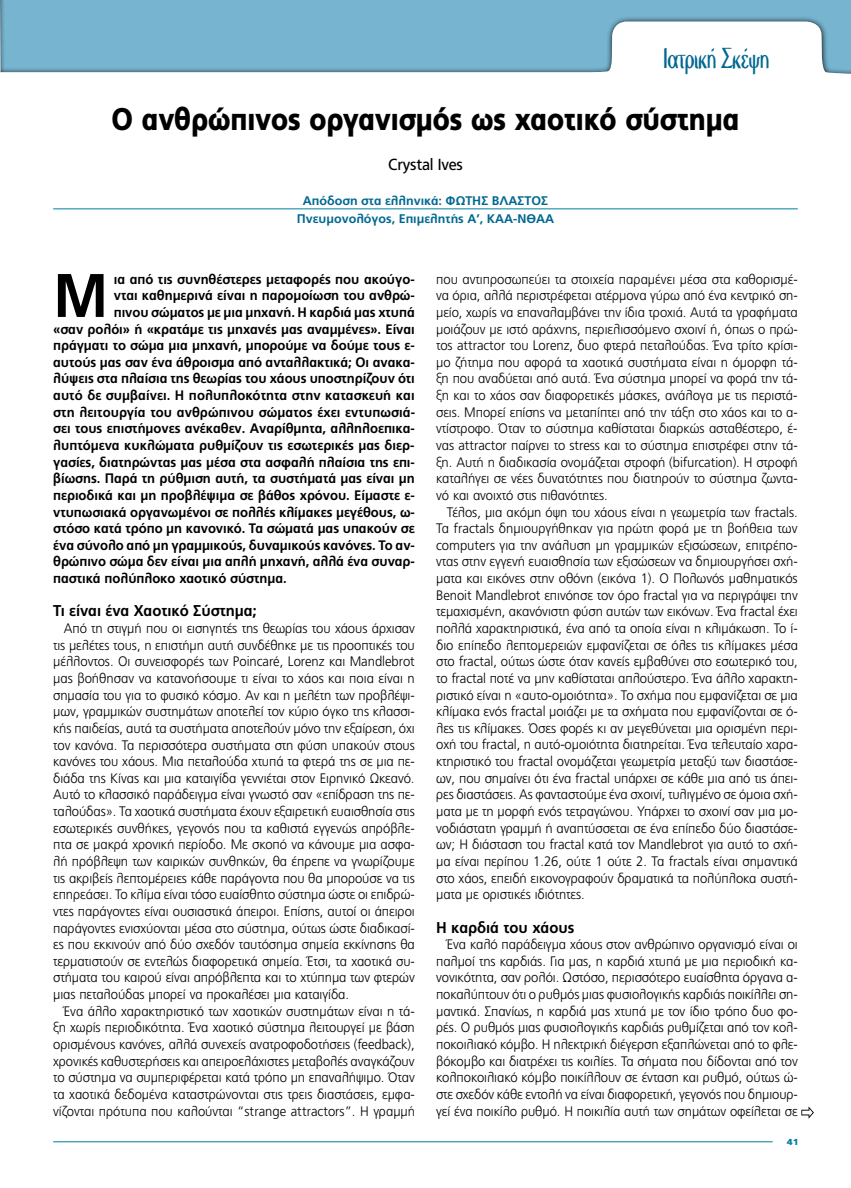
<style>
.page{position:relative;width:851px;height:1188px;background:#fff}
.page>*{position:absolute;margin:0;border:0;box-sizing:border-box;transform-origin:0 0}
.t1{font:700 61.38px "PF Catalog";color:#000;scale:.95 1}
.t2{font:900 31.25px "PF Catalog";letter-spacing:-.025em;color:#000;scale:.87 1}
.t3{font:300 30px "CF Holly";letter-spacing:-.05em;color:#006890;scale:.8 1}
.t4{font:16px "PF Catalog";letter-spacing:-.015em;color:#000;scale:.95 1}
.t5{font:700 15.62px "PF Catalog";letter-spacing:-.005em;color:#000;scale:.95 1}
.t6{font:300 13.75px/16.6px "PF Catalog";letter-spacing:-.005em;color:#000;text-align:justify;scale:.95 1}
.t7{font:700 13.75px "PF Catalog";letter-spacing:-.005em;color:#000;scale:.95 1}
.t8{font:700 12.5px/17.5px "PF Catalog";color:#006890;text-align:center}
.t9{font:900 8.75px "PF Catalog";color:#007da0;scale:1.15 1}
</style>
<div class="page">
<hr style="left:53px;top:1141px;width:719px;height:1px;background:#007da0">
<svg style="left:801px;top:1106px;width:12px;height:12px"></svg>
<svg style="left:0;top:0;width:850px;height:74px;fill:#76b4cf"></svg>
<hr style="left:53px;top:208px;width:744px;height:1px;background:#007da0">
<h3 class="t3" style="left:662px;top:42px;width:135px">Ιατρική Σκέψη</h3>
<h2 class="t2" style="left:111px;top:101px;width:723px">O ανθρώπινος οργανισμός ως χαοτικό σύστημα</h2>
<p class="t4" style="left:388px;top:155px;width:80px">Crystal Ives</p>
<p class="t8" style="left:297px;top:192px;width:259px">Απόδοση στα ελληνικά: ΦΩΤΗΣ ΒΛΑΣΤΟΣ<br>Πνευμονολόγος, Επιμελητής Α’, ΚΑΑ-ΝΘΑΑ</p>
<h1 class="t1" style="left:53px;top:259px;width:59px">Μ</h1>
<p class="t7" style="left:114px;top:271px;width:318px">ια από τις συνηθέστερες μεταφορές που ακούγο-</p>
<p class="t7" style="left:114px;top:287px;width:318px">νται καθημερινά είναι η παρομοίωση του ανθρώ-</p>
<p class="t7" style="left:114px;top:304px;width:318px">πινου σώματος με μια μηχανή. Η καρδιά μας χτυπά</p>
<p class="t7" style="left:53px;top:320px;width:382px">«σαν ρολόι» ή «κρατάμε τις μηχανές μας αναμμένες». Είναι</p>
<p class="t7" style="left:53px;top:337px;width:382px">πράγματι το σώμα μια μηχανή, μπορούμε να δούμε τους ε-</p>
<p class="t7" style="left:53px;top:354px;width:382px">αυτούς μας σαν ένα άθροισμα από ανταλλακτικά; Οι ανακα-</p>
<p class="t7" style="left:53px;top:370px;width:382px">λύψεις στα πλαίσια της θεωρίας του χάους υποστηρίζουν ότι</p>
<p class="t7" style="left:53px;top:387px;width:382px">αυτό δε συμβαίνει. Η πολυπλοκότητα στην κατασκευή και</p>
<p class="t7" style="left:53px;top:404px;width:382px">στη λειτουργία του ανθρώπινου σώματος έχει εντυπωσιά-</p>
<p class="t7" style="left:53px;top:420px;width:382px">σει τους επιστήμονες ανέκαθεν. Αναρίθμητα, αλληλοεπικα-</p>
<p class="t7" style="left:53px;top:437px;width:382px">λυπτόμενα κυκλώματα ρυθμίζουν τις εσωτερικές μας διερ-</p>
<p class="t7" style="left:53px;top:453px;width:382px">γασίες, διατηρώντας μας μέσα στα ασφαλή πλαίσια της επι-</p>
<p class="t7" style="left:53px;top:470px;width:382px">βίωσης. Παρά τη ρύθμιση αυτή, τα συστήματά μας είναι μη</p>
<p class="t7" style="left:53px;top:487px;width:382px">περιοδικά και μη προβλέψιμα σε βάθος χρόνου. Είμαστε ε-</p>
<p class="t7" style="left:53px;top:503px;width:382px">ντυπωσιακά οργανωμένοι σε πολλές κλίμακες μεγέθους, ω-</p>
<p class="t7" style="left:53px;top:520px;width:382px">στόσο κατά τρόπο μη κανονικό. Τα σώματά μας υπακούν σε</p>
<p class="t7" style="left:53px;top:537px;width:382px">ένα σύνολο από μη γραμμικούς, δυναμικούς κανόνες. Το αν-</p>
<p class="t7" style="left:53px;top:553px;width:382px">θρώπινο σώμα δεν είναι μια απλή μηχανή, αλλά ένα συναρ-</p>
<p class="t7" style="left:53px;top:570px;width:247px">παστικά πολύπλοκο χαοτικό σύστημα.</p>
<p class="t5" style="left:53px;top:601px;width:216px">Τι είναι ένα Χαοτικό Σύστημα;</p>
<p class="t6" style="left:53px;top:620px;width:382px;text-indent:11px">Από τη στιγμή που οι εισηγητές της θεωρίας του χάους άρχισαν τις μελέτες τους, η επιστήμη αυτή συνδέθηκε με τις προοπτικές του μέλλοντος. Οι συνεισφορές των Poincaré, Lorenz και Mandlebrot μας βοήθησαν να κατανοήσουμε τι είναι το χάος και ποια είναι η σημασία του για το φυσικό κόσμο. Αν και η μελέτη των προβλέψι&shy;μων, γραμμικών συστημάτων αποτελεί τον κύριο όγκο της κλασσι&shy;κής παιδείας, αυτά τα συστήματα αποτελούν μόνο την εξαίρεση, όχι τον κανόνα. Τα περισσότερα συστήματα στη φύση υπακούν στους κανόνες του χάους. Μια πεταλούδα χτυπά τα φτερά της σε μια πε&shy;διάδα της Κίνας και μια καταιγίδα γεννιέται στον Ειρηνικό Ωκεανό.<br>Αυτό το κλασσικό παράδειγμα είναι γνωστό σαν «επίδραση της πε&shy;ταλούδας». Τα χαοτικά συστήματα έχουν εξαιρετική ευαισθησία στις εσωτερικές συνθήκες, γεγονός που τα καθιστά εγγενώς απρόβλε&shy;πτα σε μακρά χρονική περίοδο. Με σκοπό να κάνουμε μια ασφα&shy;λή πρόβλεψη των καιρικών συνθηκών, θα έπρεπε να γνωρίζουμε τις ακριβείς λεπτομέρειες κάθε παράγοντα που θα μπορούσε να τις επηρεάσει. Το κλίμα είναι τόσο ευαίσθητο σύστημα ώστε οι επιδρώ&shy;ντες παράγοντες είναι ουσιαστικά άπειροι. Επίσης, αυτοί οι άπειροι παράγοντες ενισχύονται μέσα στο σύστημα, ούτως ώστε διαδικασί&shy;ες που εκκινούν από δύο σχεδόν ταυτόσημα σημεία εκκίνησης θα τερματιστούν σε εντελώς διαφορετικά σημεία. Έτσι, τα χαοτικά συ&shy;στήματα του καιρού είναι απρόβλεπτα και το χτύπημα των φτερών μιας πεταλούδας μπορεί να προκαλέσει μια καταιγίδα.</p>
<p class="t6" style="left:53px;top:1002px;width:382px;text-indent:11px">Ένα άλλο χαρακτηριστικό των χαοτικών συστημάτων είναι η τά&shy;ξη χωρίς περιοδικότητα. Ένα χαοτικό σύστημα λειτουργεί με βάση ορισμένους κανόνες, αλλά συνεχείς ανατροφοδοτήσεις (feedback), χρονικές καθυστερήσεις και απειροελάχιστες μεταβολές αναγκάζουν το σύστημα να συμπεριφέρεται κατά τρόπο μη επαναλήψιμο. Όταν τα χαοτικά δεδομένα καταστρώνονται στις τρεις διαστάσεις, εμφα&shy;νίζονται πρότυπα που καλούνται “strange attractors”. Η γραμμή</p>
<p class="t6" style="left:436px;top:271px;width:382px">που αντιπροσωπεύει τα στοιχεία παραμένει μέσα στα καθορισμέ&shy;να όρια, αλλά περιστρέφεται ατέρμονα γύρω από ένα κεντρικό ση&shy;μείο, χωρίς να επαναλαμβάνει την ίδια τροχιά. Αυτά τα γραφήματα μοιάζουν με ιστό αράχνης, περιελισσόμενο σχοινί ή, όπως ο πρώ&shy;τος attractor του Lorenz, δυο φτερά πεταλούδας. Ένα τρίτο κρίσι&shy;μο ζήτημα που αφορά τα χαοτικά συστήματα είναι η όμορφη τά&shy;ξη που αναδύεται από αυτά. Ένα σύστημα μπορεί να φορά την τά&shy;ξη και το χάος σαν διαφορετικές μάσκες, ανάλογα με τις περιστά&shy;σεις. Μπορεί επίσης να μεταπίπτει από την τάξη στο χάος και το α&shy;ντίστροφο. Όταν το σύστημα καθίσταται διαρκώς ασταθέστερο, έ&shy;νας attractor παίρνει το stress και το σύστημα επιστρέφει στην τά&shy;ξη. Αυτή η διαδικασία ονομάζεται στροφή (bifurcation). Η στροφή καταλήγει σε νέες δυνατότητες που διατηρούν το σύστημα ζωντα&shy;νό και ανοιχτό στις πιθανότητες.</p>
<p class="t6" style="left:436px;top:503px;width:382px;text-indent:11px">Τέλος, μια ακόμη όψη του χάους είναι η γεωμετρία των fractals.<br>Τα fractals δημιουργήθηκαν για πρώτη φορά με τη βοήθεια των computers για την ανάλυση μη γραμμικών εξισώσεων, επιτρέπο&shy;ντας στην εγγενή ευαισθησία των εξισώσεων να δημιουργήσει σχή&shy;ματα και εικόνες στην οθόνη (εικόνα 1). Ο Πολωνός μαθηματικός Benoit Mandlebrot επινόησε τον όρο fractal για να περιγράψει την τεμαχισμένη, ακανόνιστη φύση αυτών των εικόνων. Ένα fractal έχει πολλά χαρακτηριστικά, ένα από τα οποία είναι η κλιμάκωση. Το ί&shy;διο επίπεδο λεπτομερειών εμφανίζεται σε όλες τις κλίμακες μέσα στο fractal, ούτως ώστε όταν κανείς εμβαθύνει στο εσωτερικό του, το fractal ποτέ να μην καθίσταται απλούστερο. Ένα άλλο χαρακτη&shy;ριστικό είναι η «αυτο-ομοιότητα». Το σχήμα που εμφανίζεται σε μια κλίμακα ενός fractal μοιάζει με τα σχήματα που εμφανίζονται σε ό&shy;λες τις κλίμακες. Όσες φορές κι αν μεγεθύνεται μια ορισμένη περι&shy;οχή του fractal, η αυτό-ομοιότητα διατηρείται. Ένα τελευταίο χαρα&shy;κτηριστικό του fractal ονομάζεται γεωμετρία μεταξύ των διαστάσε&shy;ων, που σημαίνει ότι ένα fractal υπάρχει σε κάθε μια από τις άπει&shy;ρες διαστάσεις. Ας φανταστούμε ένα σχοινί, τυλιγμένο σε όμοια σχή&shy;ματα με τη μορφή ενός τετραγώνου. Υπάρχει το σχοινί σαν μια μο&shy;νοδιάστατη γραμμή ή αναπτύσσεται σε ένα επίπεδο δύο διαστάσε&shy;ων; Η διάσταση του fractal κατά τον Mandlebrot για αυτό το σχή&shy;μα είναι περίπου 1.26, ούτε 1 ούτε 2. Τα fractals είναι σημαντικά στο χάος, επειδή εικονογραφούν δραματικά τα πολύπλοκα συστή&shy;ματα με οριστικές ιδιότητες.</p>
<p class="t5" style="left:436px;top:917px;width:147px">H καρδιά του χάους</p>
<p class="t6" style="left:436px;top:936px;width:382px;text-indent:11px">Ένα καλό παράδειγμα χάους στον ανθρώπινο οργανισμό είναι οι παλμοί της καρδιάς. Για μας, η καρδιά χτυπά με μια περιοδική κα&shy;νονικότητα, σαν ρολόι. Ωστόσο, περισσότερο ευαίσθητα όργανα α&shy;ποκαλύπτουν ότι ο ρυθμός μιας φυσιολογικής καρδιάς ποικίλλει ση&shy;μαντικά. Σπανίως, η καρδιά μας χτυπά με τον ίδιο τρόπο δυο φο&shy;ρές. Ο ρυθμός μιας φυσιολογικής καρδιάς ρυθμίζεται από τον κολ&shy;ποκοιλιακό κόμβο. Η ηλεκτρική διέγερση εξαπλώνεται από το φλε&shy;βόκομβο και διατρέχει τις κοιλίες. Τα σήματα που δίδονται από τον κολποκοιλιακό κόμβο ποικίλλουν σε ένταση και ρυθμό, ούτως ώ&shy;στε σχεδόν κάθε εντολή να είναι διαφορετική, γεγονός που δημιουρ&shy;γεί ένα ποικίλο ρυθμό. Η ποικιλία αυτή των σημάτων οφείλεται σε</p>
<p class="t9" style="left:786px;top:1136px;width:12px">41</p>
</div>
